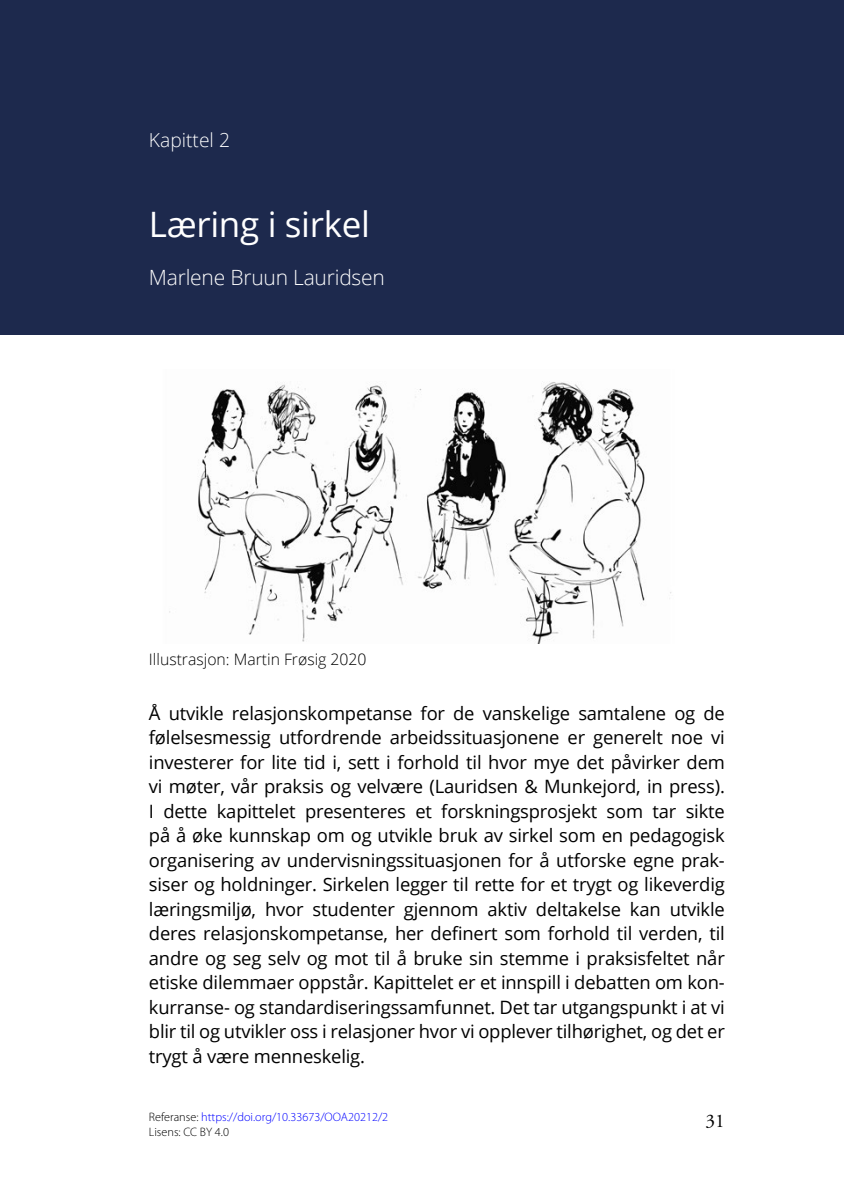
<style>
.page{position:relative;width:844px;height:1191px;background:#fff}
.page>*{position:absolute;margin:0;border:0;box-sizing:border-box;transform-origin:0 0}
.t1{font:35px "Open Sans";letter-spacing:-.01em;color:#fff}
.t2{font:300 21px "Open Sans";letter-spacing:-.01em;color:#fff}
.t3{font:300 19.25px "Open Sans";color:#fff}
.t4{font:19.25px "Adobe Garamond Pro";color:#000}
.t5{font:18.38px/24.5px "Open Sans";letter-spacing:-.01em;color:#000;text-align:justify}
.t6{font:300 15.75px "Open Sans";color:#000}
.t7{font:300 13.12px "Open Sans";color:#878988}
.t8{font:300 12.25px/15.8px "Myriad Pro";color:#00f}
.s1{color:#000}
</style>
<div class="page">
<div style="left:0;top:0;width:843px;height:335px;background:#1d294d"></div>
<img style="left:169px;top:382px;width:502px;height:261px">
<p class="t3" style="left:149px;top:127px;width:83px">Kapittel 2</p>
<h1 class="t1" style="left:149px;top:200px;width:222px">Læring i sirkel</h1>
<p class="t2" style="left:149px;top:263px;width:237px">Marlene Bruun Lauridsen</p>
<p class="t6" style="left:149px;top:649px;width:219px">Illustrasjon: Martin Frøsig 2020</p>
<p class="t5" style="left:149px;top:700px;width:577px">Å utvikle relasjonskompetanse for de vanskelige samtalene og de følelsesmessig utfordrende arbeidssituasjonene er generelt noe vi investerer for lite tid i, sett i forhold til hvor mye det påvirker dem vi møter, vår praksis og velvære (Lauridsen &amp; Munkejord, in press).<br>I dette kapittelet presenteres et forskningsprosjekt som tar sikte på å øke kunnskap om og utvikle bruk av sirkel som en pedagogisk organisering av undervisningssituasjonen for å utforske egne prak&shy;siser og holdninger. Sirkelen legger til rette for et trygt og likeverdig læringsmiljø, hvor studenter gjennom aktiv deltakelse kan utvikle deres relasjonskompetanse, her definert som forhold til verden, til andre og seg selv og mot til å bruke sin stemme i praksisfeltet når etiske dilemmaer oppstår. Kapittelet er et innspill i debatten om kon&shy;kurranse- og standardiseringssamfunnet. Det tar utgangspunkt i at vi blir til og utvikler oss i relasjoner hvor vi opplever tilhørighet, og det er trygt å være menneskelig.</p>
<p class="t8" style="left:149px;top:1108px;width:241px"><span class="s1">Referanse:</span> https://doi.org/10.33673/OOA20212/2<br><span class="s1">Lisens: CC BY 4.0</span></p>
<p class="t7" style="left:109px;top:1113px;width:83px">Læring i sirkel</p>
<p class="t4" style="left:705px;top:1109px;width:21px">31</p>
</div>
